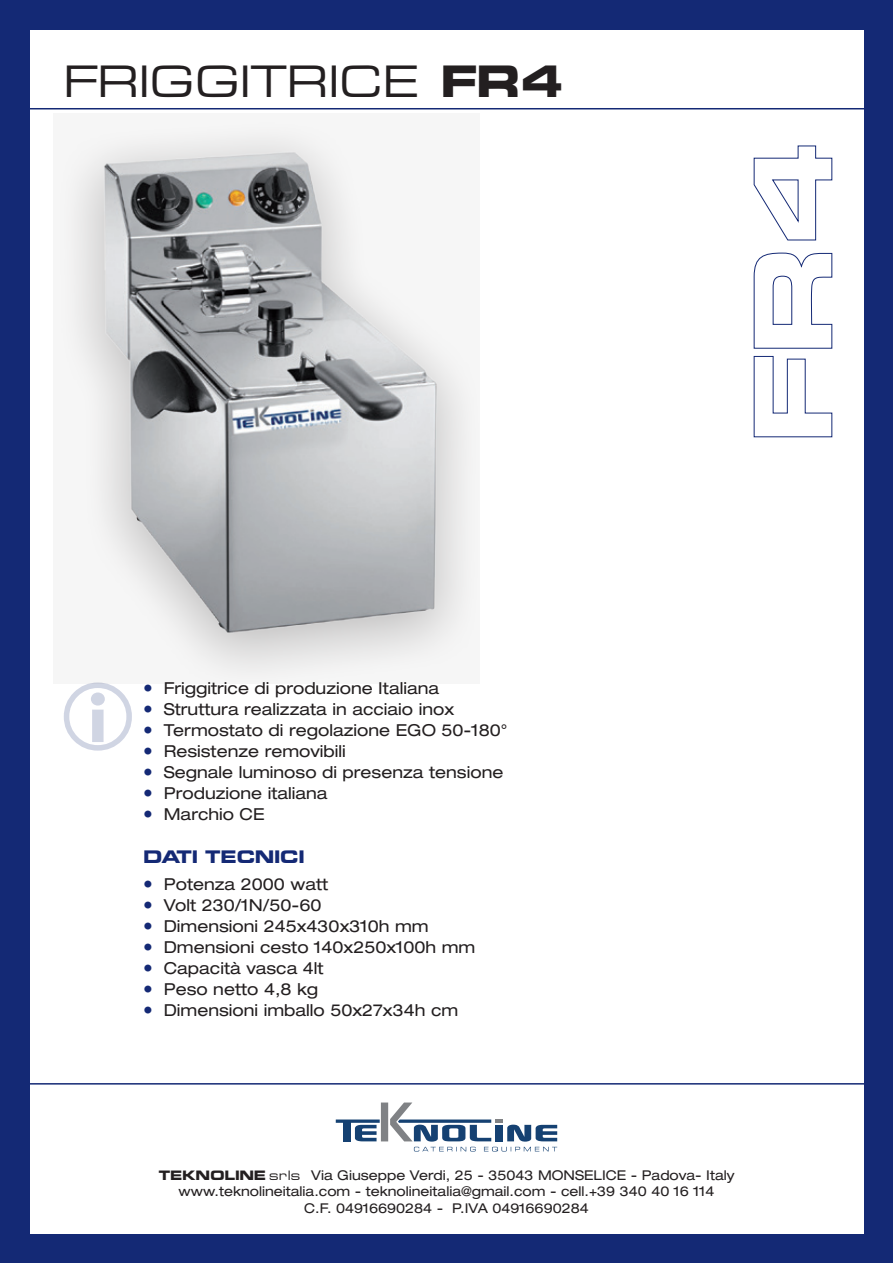
<style>
.page{position:relative;width:893px;height:1263px;background:#142975}
.page>*{position:absolute;margin:0;border:0;box-sizing:border-box;transform-origin:0 0}
.t1{font:45px "Eddmond";color:#231f20}
.t2{font:700 18px "Eddmond";color:#142975}
.t3{font:expanded 16.5px "Helvetica Neue";color:#231f20}
.t4{font:expanded 13.5px/16.5px "Helvetica Neue";color:#231f20;text-align:center}
.s1{font-weight:700}
.s2{font-size:19.5px;color:#142975}
.s3{font-family:"Eddmond";font-weight:700;font-stretch:normal}
.s4{font-family:"Eddmond";font-stretch:normal}
</style>
<div class="page">
<div style="left:30px;top:30px;width:833px;height:1203px;background:#fff"></div>
<svg style="left:754px;top:356px;width:78px;height:81px"></svg>
<svg style="left:754px;top:253px;width:78px;height:95px"></svg>
<svg style="left:754px;top:146px;width:78px;height:94px"></svg>
<svg style="left:64px;top:683px;width:68px;height:68px"></svg>
<hr style="left:16px;top:108px;width:866px;height:1px;background:#142975">
<hr style="left:16px;top:1083px;width:866px;height:1px;background:#142975">
<svg style="left:64px;top:127px;width:412px;height:556px;fill:#f5f5f5"></svg>
<img style="left:98px;top:146px;width:347px;height:491px">
<svg style="left:336px;top:1102px;width:221px;height:49px"></svg>
<h1 class="t1" style="left:64px;top:51px;width:501px">FRIGGITRICE <span class="s1">FR4</span></h1>
<p class="t3" style="left:143px;top:678px;width:298px"><span class="s2">•</span> Friggitrice di produzione Italiana</p>
<p class="t3" style="left:143px;top:699px;width:313px"><span class="s2">•</span> Struttura realizzata in acciaio inox</p>
<p class="t3" style="left:143px;top:720px;width:366px"><span class="s2">•</span> Termostato di regolazione EGO 50-180°</p>
<p class="t3" style="left:143px;top:741px;width:204px"><span class="s2">•</span> Resistenze removibili</p>
<p class="t3" style="left:143px;top:762px;width:362px"><span class="s2">•</span> Segnale luminoso di presenza tensione</p>
<p class="t3" style="left:143px;top:783px;width:186px"><span class="s2">•</span> Produzione italiana</p>
<p class="t3" style="left:143px;top:804px;width:123px"><span class="s2">•</span> Marchio CE</p>
<p class="t2" style="left:143px;top:844px;width:163px">DATI TECNICI</p>
<p class="t3" style="left:143px;top:874px;width:187px"><span class="s2">•</span> Potenza 2000 watt</p>
<p class="t3" style="left:143px;top:895px;width:180px"><span class="s2">•</span> Volt 230/1N/50-60</p>
<p class="t3" style="left:143px;top:916px;width:287px"><span class="s2">•</span> Dimensioni 245x430x310h mm</p>
<p class="t3" style="left:143px;top:937px;width:334px"><span class="s2">•</span> Dmensioni cesto 140x250x100h mm</p>
<p class="t3" style="left:143px;top:958px;width:182px"><span class="s2">•</span> Capacità vasca 4lt</p>
<p class="t3" style="left:143px;top:979px;width:177px"><span class="s2">•</span> Peso netto 4,8 kg</p>
<p class="t3" style="left:143px;top:1000px;width:317px"><span class="s2">•</span> Dimensioni imballo 50x27x34h cm</p>
<p class="t4" style="left:158px;top:1167px;width:578px"><span class="s3">TEKNOLINE</span> <span class="s4">srls</span> Via Giuseppe Verdi, 25 - 35043 MONSELICE - Padova- Italy www.teknolineitalia.com - teknolineitalia@gmail.com - cell.+39 340 40 16 114<br>C.F. 04916690284 - P.IVA 04916690284</p>
</div>
